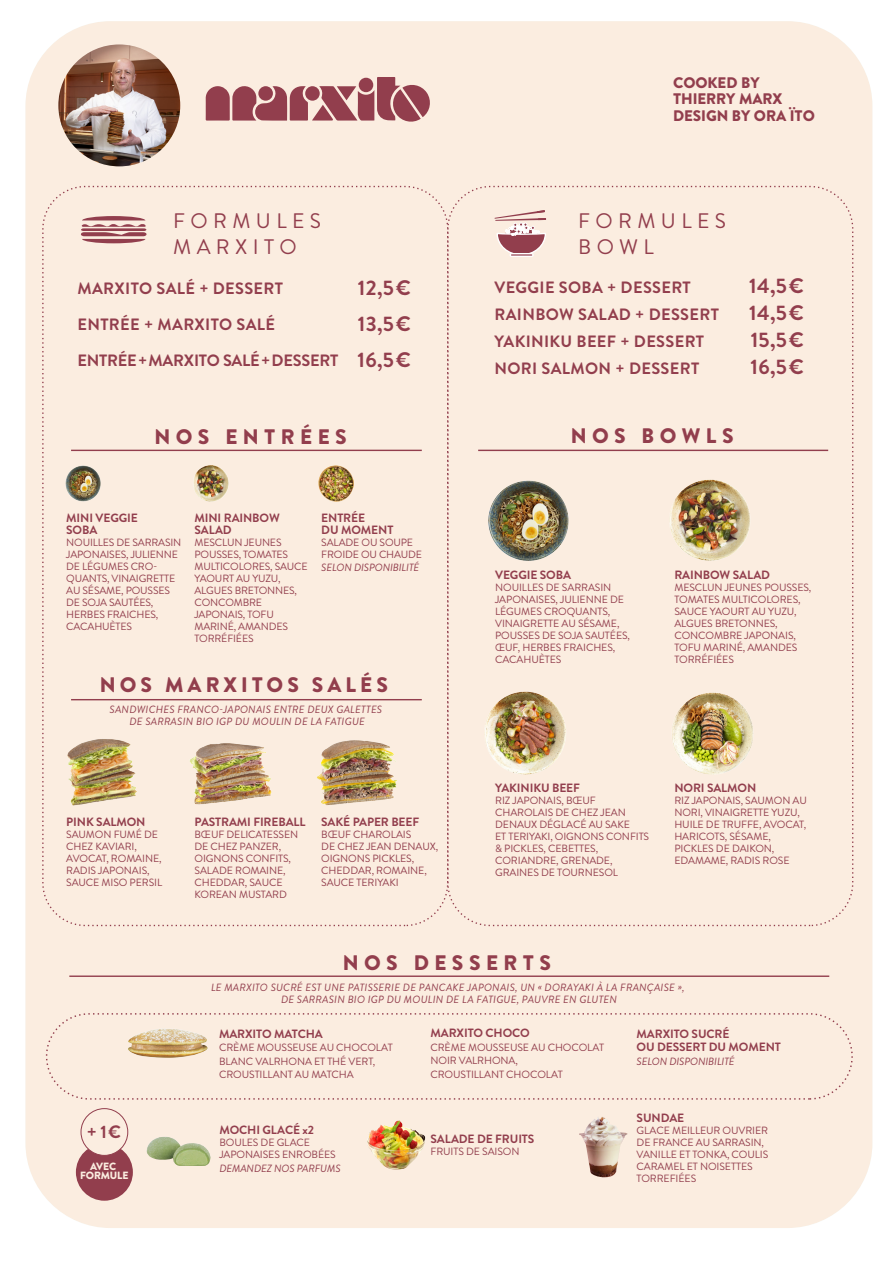
<style>
.page{position:relative;width:893px;height:1263px;background:#fff}
.page>*{position:absolute;margin:0;border:0;box-sizing:border-box;transform-origin:0 0}
.t1{font:700 21px/27px "Brandon Grotesque";letter-spacing:.02em;color:#923e4d;text-align:justify}
.t2{font:900 21px "Brandon Text";letter-spacing:.255em;color:#923e4d}
.t3{font:21px/25.5px "Brandon Grotesque";letter-spacing:.255em;color:#923e4d}
.t4{font:900 21px "Brandon Text";letter-spacing:.19em;color:#923e4d}
.t5{font:700 18px "Brandon Grotesque";color:#923e4d}
.t6{font:700 16.35px/27px "Brandon Grotesque";letter-spacing:.02em;color:#923e4d}
.t7{font:700 16.35px "Brandon Grotesque";letter-spacing:-.015em;color:#923e4d}
.t8{font:900 15.3px/16.2px "Brandon Text";letter-spacing:-.005em;color:#923e4d}
.t9{font:700 12px/12px "Brandon Grotesque";letter-spacing:-.01em;color:#923e4d}
.t10{font:10.5px/12px "Brandon Grotesque";letter-spacing:-.01em;color:#923e4d}
.t11{font:italic 10.5px/12px "Brandon Grotesque";letter-spacing:.02em;color:#923e4d;text-align:center}
.t12{font:italic 10.5px "Brandon Grotesque";letter-spacing:-.01em;color:#923e4d}
.t13{font:900 10.5px/9px "Brandon Text";letter-spacing:-.01em;color:#fbede0;text-align:center}
</style>
<div class="page">
<div style="left:25px;top:21px;width:847px;height:1207px;background:#fbede0;border-radius:85px"></div>
<svg style="left:206px;top:77px;width:224px;height:45px"></svg>
<img style="left:670px;top:479px;width:80px;height:82px">
<img style="left:485px;top:691px;width:81px;height:84px">
<img style="left:672px;top:692px;width:81px;height:82px">
<img style="left:488px;top:480px;width:81px;height:81px">
<svg style="left:494px;top:185px;width:58px;height:72px"></svg>
<svg style="left:81px;top:216px;width:66px;height:27px"></svg>
<img style="left:58px;top:44px;width:122px;height:122px;border-radius:61px">
<img style="left:317px;top:740px;width:80px;height:65px">
<img style="left:190px;top:743px;width:82px;height:62px">
<img style="left:67px;top:739px;width:70px;height:67px">
<hr style="left:71px;top:450px;width:351px;height:1px;background:#923e4d">
<hr style="left:71px;top:699px;width:351px;height:1px;background:#923e4d">
<hr style="left:478px;top:450px;width:350px;height:1px;background:#923e4d">
<img style="left:194px;top:465px;width:35px;height:37px">
<img style="left:65px;top:465px;width:36px;height:37px">
<img style="left:579px;top:1117px;width:49px;height:60px">
<img style="left:128px;top:1029px;width:80px;height:29px">
<hr style="left:69px;top:975px;width:760px;height:2px;background:#923e4d">
<img style="left:367px;top:1120px;width:59px;height:49px">
<img style="left:146px;top:1137px;width:65px;height:29px">
<div style="left:46px;top:1013px;width:807px;height:87px;border:1px dashed #923e4d;border-radius:43px"></div>
<div style="left:76px;top:1144px;width:57px;height:57px;background:#923e4d;border-radius:50%"></div>
<div style="left:81px;top:1108px;width:47px;height:47px;background:#fbede0;border-radius:50%"></div>
<div style="left:81px;top:1108px;width:47px;height:48px;border:1px solid #923e4d;border-radius:50%"></div>
<img style="left:319px;top:465px;width:35px;height:36px">
<h3 class="t8" style="left:673px;top:74px;width:143px">COOKED BY<br>THIERRY MARX<br>DESIGN BY ORA ÏTO</h3>
<h1 class="t3" style="left:173px;top:209px;width:149px">FORMULES<br>MARXITO</h1>
<h1 class="t3" style="left:578px;top:209px;width:149px">FORMULES<br>BOWL</h1>
<h3 class="t6" style="left:77px;top:276px;width:207px">MARXITO SALÉ + DESSERT</h3>
<h3 class="t6" style="left:77px;top:312px;width:199px">ENTRÉE + MARXITO SALÉ</h3>
<h3 class="t7" style="left:77px;top:349px;width:262px">ENTRÉE+MARXITO SALÉ+DESSERT</h3>
<h1 class="t1" style="left:357px;top:270px;width:55px;line-height:36px">12,5 € 13,5 € 16,5 €</h1>
<h1 class="t1" style="left:749px;top:273px;width:56px">14,5 € 14,5 € 15,5 € 16,5 €</h1>
<h3 class="t6" style="left:494px;top:274px;width:226px">VEGGIE SOBA + DESSERT<br>RAINBOW SALAD + DESSERT<br>YAKINIKU BEEF + DESSERT<br>NORI SALMON + DESSERT</h3>
<h1 class="t2" style="left:154px;top:422px;width:194px">NOS ENTRÉES</h1>
<p class="t9" style="left:66px;top:512px;width:73px">MINI VEGGIE<br>SOBA</p>
<p class="t10" style="left:66px;top:536px;width:117px">NOUILLES DE SARRASIN<br>JAPONAISES, JULIENNE<br>DE LÉGUMES CRO-<br>QUANTS, VINAIGRETTE<br>AU SÉSAME, POUSSES<br>DE SOJA SAUTÉES,<br>HERBES FRAICHES,<br>CACAHUÈTES</p>
<p class="t9" style="left:194px;top:512px;width:87px">MINI RAINBOW<br>SALAD</p>
<p class="t10" style="left:194px;top:536px;width:115px">MESCLUN JEUNES<br>POUSSES, TOMATES<br>MULTICOLORES, SAUCE<br>YAOURT AU YUZU,<br>ALGUES BRETONNES,<br>CONCOMBRE<br>JAPONAIS, TOFU<br>MARINÉ, AMANDES<br>TORRÉFIÉES</p>
<p class="t9" style="left:321px;top:512px;width:74px">ENTRÉE<br>DU MOMENT</p>
<p class="t10" style="left:321px;top:536px;width:102px">SALADE OU SOUPE<br>FROIDE OU CHAUDE</p>
<p class="t12" style="left:321px;top:560px;width:100px">SELON DISPONIBILITÉ</p>
<h1 class="t4" style="left:100px;top:670px;width:290px">NOS MARXITOS SALÉS</h1>
<p class="t11" style="left:110px;top:704px;width:274px">SANDWICHES FRANCO-JAPONAIS ENTRE DEUX GALETTES<br>DE SARRASIN BIO IGP DU MOULIN DE LA FATIGUE</p>
<p class="t9" style="left:66px;top:816px;width:81px">PINK SALMON</p>
<p class="t10" style="left:66px;top:828px;width:97px">SAUMON FUMÉ DE<br>CHEZ KAVIARI,<br>AVOCAT, ROMAINE,<br>RADIS JAPONAIS,<br>SAUCE MISO PERSIL</p>
<p class="t9" style="left:194px;top:816px;width:113px">PASTRAMI FIREBALL</p>
<p class="t10" style="left:194px;top:828px;width:105px">BŒUF DELICATESSEN<br>DE CHEZ PANZER,<br>OIGNONS CONFITS,<br>SALADE ROMAINE,<br>CHEDDAR, SAUCE<br>KOREAN MUSTARD</p>
<p class="t9" style="left:321px;top:816px;width:99px">SAKÉ PAPER BEEF</p>
<p class="t10" style="left:321px;top:828px;width:119px">BŒUF CHAROLAIS<br>DE CHEZ JEAN DENAUX,<br>OIGNONS PICKLES,<br>CHEDDAR, ROMAINE,<br>SAUCE TERIYAKI</p>
<h1 class="t2" style="left:571px;top:421px;width:164px">NOS BOWLS</h1>
<p class="t9" style="left:495px;top:569px;width:77px">VEGGIE SOBA</p>
<p class="t10" style="left:495px;top:582px;width:136px">NOUILLES DE SARRASIN<br>JAPONAISES, JULIENNE DE<br>LÉGUMES CROQUANTS,<br>VINAIGRETTE AU SÉSAME,<br>POUSSES DE SOJA SAUTÉES,<br>ŒUF, HERBES FRAICHES,<br>CACAHUÈTES</p>
<p class="t9" style="left:674px;top:569px;width:97px">RAINBOW SALAD</p>
<p class="t10" style="left:674px;top:582px;width:139px">MESCLUN JEUNES POUSSES,<br>TOMATES MULTICOLORES,<br>SAUCE YAOURT AU YUZU,<br>ALGUES BRETONNES,<br>CONCOMBRE JAPONAIS,<br>TOFU MARINÉ, AMANDES<br>TORRÉFIÉES</p>
<p class="t9" style="left:495px;top:782px;width:86px">YAKINIKU BEEF</p>
<p class="t10" style="left:495px;top:795px;width:156px">RIZ JAPONAIS, BŒUF<br>CHAROLAIS DE CHEZ JEAN<br>DENAUX DÉGLACÉ AU SAKE<br>ET TERIYAKI, OIGNONS CONFITS &amp; PICKLES, CEBETTES,<br>CORIANDRE, GRENADE,<br>GRAINES DE TOURNESOL</p>
<p class="t9" style="left:674px;top:782px;width:83px">NORI SALMON</p>
<p class="t10" style="left:674px;top:795px;width:134px">RIZ JAPONAIS, SAUMON AU<br>NORI, VINAIGRETTE YUZU,<br>HUILE DE TRUFFE, AVOCAT,<br>HARICOTS, SÉSAME,<br>PICKLES DE DAIKON,<br>EDAMAME, RADIS ROSE</p>
<h1 class="t2" style="left:343px;top:947px;width:210px">NOS DESSERTS</h1>
<p class="t11" style="left:211px;top:981px;width:475px">LE MARXITO SUCRÉ EST UNE PATISSERIE DE PANCAKE JAPONAIS, UN « DORAYAKI À LA FRANÇAISE »,<br>DE SARRASIN BIO IGP DU MOULIN DE LA FATIGUE, PAUVRE EN GLUTEN</p>
<h2 class="t5" style="left:87px;top:1119px;width:36px">+ 1 €</h2>
<p class="t13" style="left:80px;top:1161px;width:50px">AVEC<br>FORMULE</p>
<p class="t9" style="left:219px;top:1028px;width:105px">MARXITO MATCHA</p>
<p class="t10" style="left:219px;top:1041px;width:175px;line-height:13.5px">CRÈME MOUSSEUSE AU CHOCOLAT<br>BLANC VALRHONA ET THÉ VERT,<br>CROUSTILLANT AU MATCHA</p>
<p class="t9" style="left:219px;top:1124px;width:96px">MOCHI GLACÉ x2</p>
<p class="t10" style="left:219px;top:1136px;width:118px">BOULES DE GLACE<br>JAPONAISES ENROBÉES</p>
<p class="t12" style="left:219px;top:1161px;width:123px">DEMANDEZ NOS PARFUMS</p>
<p class="t9" style="left:430px;top:1027px;width:101px">MARXITO CHOCO</p>
<p class="t10" style="left:430px;top:1041px;width:175px;line-height:13.5px">CRÈME MOUSSEUSE AU CHOCOLAT<br>NOIR VALRHONA,<br>CROUSTILLANT CHOCOLAT</p>
<p class="t9" style="left:430px;top:1133px;width:105px">SALADE DE FRUITS</p>
<p class="t10" style="left:430px;top:1145px;width:91px">FRUITS DE SAISON</p>
<p class="t9" style="left:637px;top:1027px;width:146px;line-height:13.5px">MARXITO SUCRÉ<br>OU DESSERT DU MOMENT</p>
<p class="t12" style="left:637px;top:1054px;width:100px">SELON DISPONIBILITÉ</p>
<p class="t9" style="left:637px;top:1112px;width:49px">SUNDAE</p>
<p class="t10" style="left:637px;top:1124px;width:133px">GLACE MEILLEUR OUVRIER<br>DE FRANCE AU SARRASIN,<br>VANILLE ET TONKA, COULIS<br>CARAMEL ET NOISETTES<br>TORREFIÉES</p>
</div>
